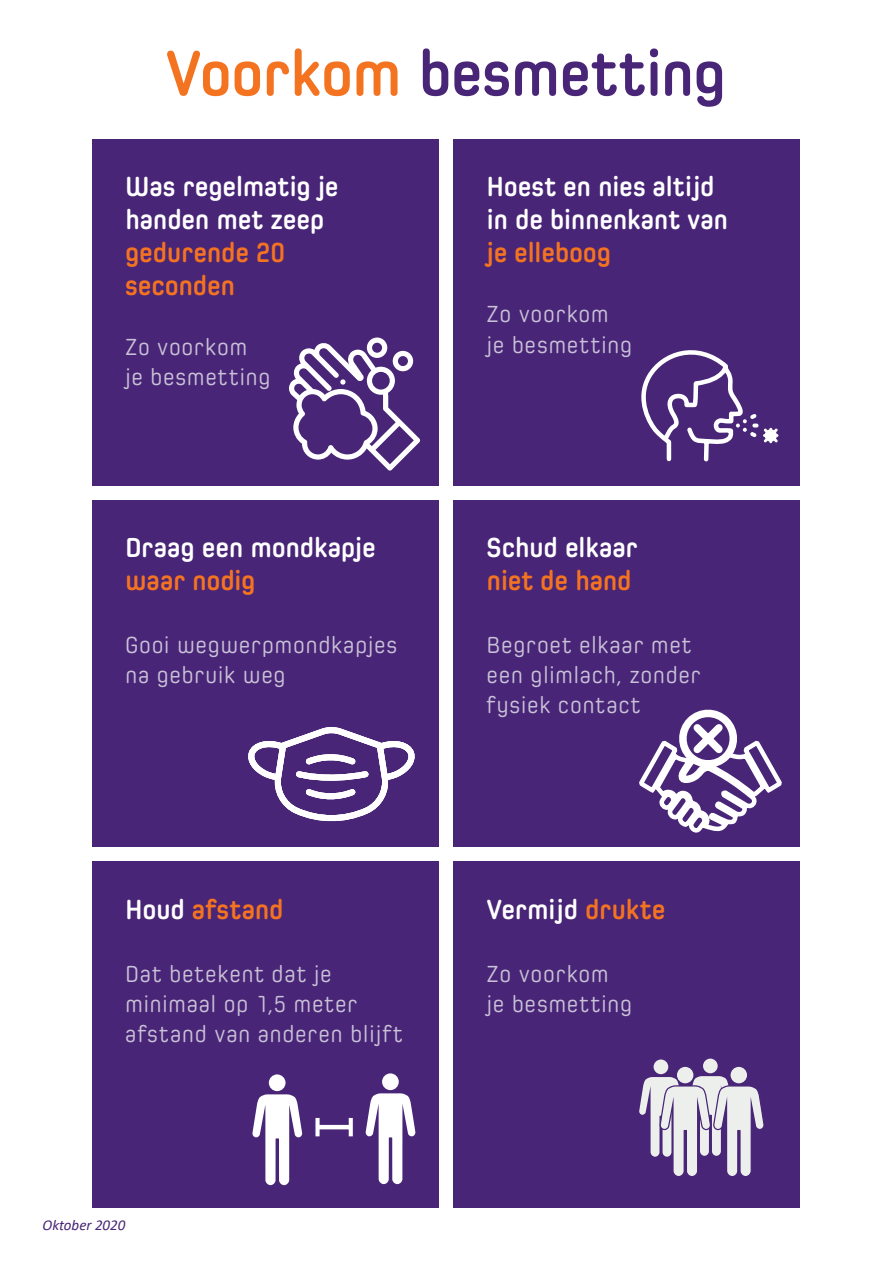
<style>
.page{position:relative;width:893px;height:1263px;background:#fff}
.page>*{position:absolute;margin:0;border:0;box-sizing:border-box;transform-origin:0 0}
._01_Heading_groot{font:700 64.95px "Spoon";letter-spacing:-.04em;color:#482576}
._01_Heading_groot-2{font:700 28.05px/32.8px "Spoon";letter-spacing:-.04em;color:#fff}
._01_Heading_groot-3{font:700 28.05px/32.8px "Spoon";letter-spacing:-.04em;color:#f47321}
._01_Heading_groot-4{font:23.7px/30.2px "Spoon";letter-spacing:-.005em;color:#c9c1d8}
.t1{font:italic 15px "Calibri";color:#482576}
.s1{color:#f47321}
.s2{color:#fff}
</style>
<div class="page">
<div style="left:92px;top:139px;width:347px;height:347px;background:#482576"></div>
<svg style="left:289px;top:337px;width:131px;height:134px"></svg>
<div style="left:453px;top:139px;width:347px;height:347px;background:#482576"></div>
<svg style="left:641px;top:350px;width:137px;height:112px"></svg>
<div style="left:92px;top:500px;width:347px;height:347px;background:#482576"></div>
<div style="left:92px;top:861px;width:347px;height:347px;background:#482576"></div>
<div style="left:453px;top:500px;width:347px;height:347px;background:#482576"></div>
<div style="left:453px;top:861px;width:347px;height:347px;background:#482576"></div>
<svg style="left:639px;top:709px;width:143px;height:124px"></svg>
<div style="left:269px;top:1074px;width:17px;height:17px;background:#fff;border-radius:50%"></div>
<svg style="left:252px;top:1094px;width:50px;height:91px"></svg>
<div style="left:382px;top:1073px;width:17px;height:17px;background:#fff;border-radius:50%"></div>
<svg style="left:365px;top:1093px;width:51px;height:91px"></svg>
<hr style="left:318px;top:1125px;width:33px;height:4px;background:#fff">
<div style="left:315px;top:1118px;width:5px;height:18px;background:#fff"></div>
<svg style="left:349px;top:1118px;width:4px;height:18px"></svg>
<div style="left:654px;top:1059px;width:14px;height:15px;background:#edefed;border-radius:50%"></div>
<div style="left:703px;top:1058px;width:15px;height:15px;background:#edefed;border-radius:50%"></div>
<svg style="left:639px;top:1065px;width:125px;height:111px"></svg>
<svg style="left:248px;top:727px;width:167px;height:94px"></svg>
<p class="_01_Heading_groot" style="left:164px;top:36px;width:565px"><span class="s1">Voorkom</span> besmetting</p>
<p class="_01_Heading_groot-2" style="left:125px;top:171px;width:216px">Was regelmatig je</p>
<p class="_01_Heading_groot-2" style="left:125px;top:204px;width:201px">handen met zeep</p>
<p class="_01_Heading_groot-3" style="left:125px;top:236px;width:162px">gedurende 20 seconden</p>
<p class="_01_Heading_groot-4" style="left:125px;top:332px;width:125px">Zo voorkom</p>
<p class="_01_Heading_groot-4" style="left:125px;top:362px;width:148px">je besmetting</p>
<p class="_01_Heading_groot-2" style="left:125px;top:531px;width:253px">Draag een mondkapje <span class="s1">waar nodig</span></p>
<p class="_01_Heading_groot-4" style="left:125px;top:630px;width:274px">Gooi wegwerpmondkapjes na gebruik weg</p>
<p class="_01_Heading_groot-3" style="left:125px;top:893px;width:161px"><span class="s2">Houd</span> afstand</p>
<p class="_01_Heading_groot-4" style="left:125px;top:958px;width:280px">Dat betekent dat je minimaal op 1,5 meter afstand van anderen blijft</p>
<p class="t1" style="left:43px;top:1214px;width:84px">Oktober 2020</p>
<p class="_01_Heading_groot-2" style="left:486px;top:171px;width:230px">Hoest en nies altijd</p>
<p class="_01_Heading_groot-2" style="left:486px;top:204px;width:244px">in de binnenkant van</p>
<p class="_01_Heading_groot-3" style="left:486px;top:236px;width:127px">je elleboog</p>
<p class="_01_Heading_groot-4" style="left:486px;top:299px;width:125px">Zo voorkom</p>
<p class="_01_Heading_groot-4" style="left:486px;top:330px;width:148px">je besmetting</p>
<p class="_01_Heading_groot-2" style="left:486px;top:531px;width:153px">Schud elkaar</p>
<p class="_01_Heading_groot-3" style="left:486px;top:564px;width:147px">niet de hand</p>
<p class="_01_Heading_groot-4" style="left:486px;top:630px;width:207px">Begroet elkaar met</p>
<p class="_01_Heading_groot-4" style="left:486px;top:660px;width:216px">een glimlach, zonder fysiek contact</p>
<p class="_01_Heading_groot-2" style="left:486px;top:893px;width:181px">Vermijd <span class="s1">drukte</span></p>
<p class="_01_Heading_groot-4" style="left:486px;top:958px;width:125px">Zo voorkom</p>
<p class="_01_Heading_groot-4" style="left:486px;top:989px;width:148px">je besmetting</p>
</div>
